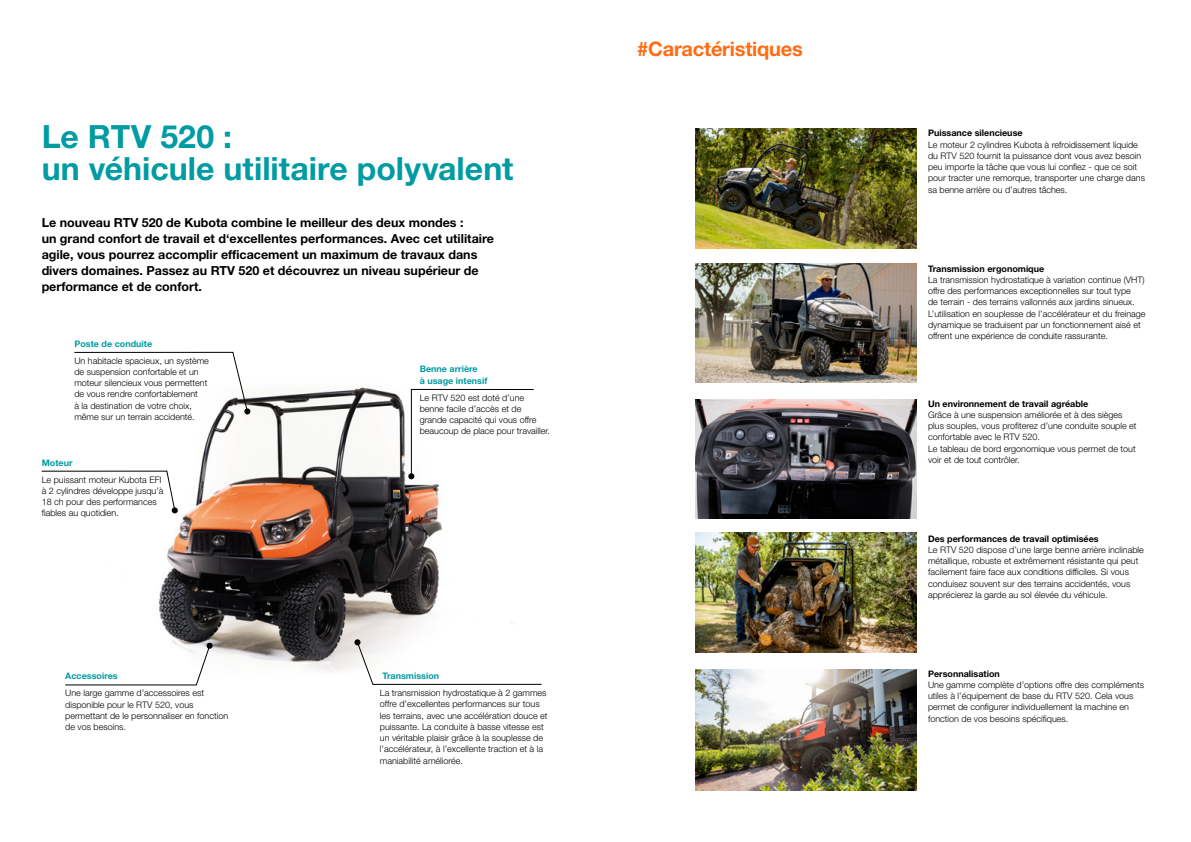
<style>
.page{position:relative;width:1191px;height:842px;background:#fff}
.page>*{position:absolute;margin:0;border:0;box-sizing:border-box;transform-origin:0 0}
.t1{font:700 32px/32px "Helvetica Neue LT Pro";color:#009ba3}
.t2{font:700 20px "Helvetica Neue LT Pro";letter-spacing:-.01em;color:#ff6c11}
.t3{font:700 12.5px/16px "Helvetica Neue LT Pro";color:#000}
.t4{font:300 9px/11.2px "Helvetica Neue LT Pro";color:#000}
.t5{font:700 9px "Helvetica Neue LT Pro";color:#000}
.t6{font:700 9px/11.2px "Helvetica Neue LT Pro";color:#009ba3}
</style>
<div class="page">
<img style="left:695px;top:264px;width:221px;height:119px">
<img style="left:695px;top:400px;width:221px;height:119px">
<img style="left:695px;top:129px;width:221px;height:119px">
<img style="left:695px;top:669px;width:221px;height:122px">
<img style="left:695px;top:533px;width:221px;height:119px">
<img style="left:79px;top:387px;width:434px;height:285px">
<svg style="left:408px;top:389px;width:126px;height:90px"></svg>
<svg style="left:74px;top:352px;width:176px;height:62px"></svg>
<svg style="left:41px;top:471px;width:137px;height:42px"></svg>
<svg style="left:65px;top:643px;width:148px;height:42px"></svg>
<svg style="left:354px;top:639px;width:188px;height:46px"></svg>
<h1 class="t1" style="left:42px;top:120px;width:473px">Le RTV 520 :<br>un véhicule utilitaire polyvalent</h1>
<p class="t3" style="left:42px;top:214px;width:454px">Le nouveau RTV 520 de Kubota combine le meilleur des deux mondes :<br>un grand confort de travail et d‘excellentes performances. Avec cet utilitaire agile, vous pourrez accomplir efficacement un maximum de travaux dans divers domaines. Passez au RTV 520 et découvrez un niveau supérieur de performance et de confort.</p>
<p class="t6" style="left:74px;top:338px;width:79px">Poste de conduite</p>
<p class="t4" style="left:74px;top:355px;width:136px">Un habitacle spacieux, un système de suspension confortable et un moteur silencieux vous permettent de vous rendre confortablement<br>à la destination de votre choix, même sur un terrain accidenté.</p>
<p class="t6" style="left:42px;top:457px;width:32px">Moteur</p>
<p class="t4" style="left:42px;top:474px;width:123px">Le puissant moteur Kubota EFI à 2 cylindres développe jusqu’à<br>18 ch pour des performances fiables au quotidien.</p>
<p class="t6" style="left:65px;top:670px;width:54px">Accessoires</p>
<p class="t4" style="left:65px;top:687px;width:165px">Une large gamme d’accessoires est disponible pour le RTV 520, vous permettant de le personnaliser en fonction de vos besoins.</p>
<p class="t6" style="left:420px;top:363px;width:69px">Benne arrière<br>à usage intensif</p>
<p class="t4" style="left:420px;top:392px;width:132px">Le RTV 520 est doté d’une benne facile d’accès et de grande capacité qui vous offre beaucoup de place pour travailler.</p>
<p class="t6" style="left:382px;top:670px;width:58px">Transmission</p>
<p class="t4" style="left:380px;top:687px;width:169px">La transmission hydrostatique à 2 gammes offre d’excellentes performances sur tous les terrains, avec une accélération douce et puissante. La conduite à basse vitesse est un véritable plaisir grâce à la souplesse de l’accélérateur, à l’excellente traction et à la maniabilité améliorée.</p>
<h2 class="t2" style="left:637px;top:36px;width:167px">#Caractéristiques</h2>
<p class="t5" style="left:928px;top:128px;width:96px">Puissance silencieuse</p>
<p class="t4" style="left:928px;top:139px;width:218px">Le moteur 2 cylindres Kubota à refroidissement liquide du RTV 520 fournit la puissance dont vous avez besoin peu importe la tâche que vous lui confiez - que ce soit pour tracter une remorque, transporter une charge dans sa benne arrière ou d’autres tâches.</p>
<p class="t5" style="left:928px;top:263px;width:118px">Transmission ergonomique</p>
<p class="t4" style="left:928px;top:274px;width:219px">La transmission hydrostatique à variation continue (VHT) offre des performances exceptionnelles sur tout type<br>de terrain - des terrains vallonnés aux jardins sinueux.<br>L’utilisation en souplesse de l’accélérateur et du freinage dynamique se traduisent par un fonctionnement aisé et offrent une expérience de conduite rassurante.</p>
<p class="t5" style="left:928px;top:398px;width:162px">Un environnement de travail agréable</p>
<p class="t4" style="left:928px;top:409px;width:210px">Grâce à une suspension améliorée et à des sièges plus souples, vous profiterez d’une conduite souple et confortable avec le RTV 520.<br>Le tableau de bord ergonomique vous permet de tout voir et de tout contrôler.</p>
<p class="t5" style="left:928px;top:533px;width:172px">Des performances de travail optimisées</p>
<p class="t4" style="left:928px;top:544px;width:217px">Le RTV 520 dispose d’une large benne arrière inclinable métallique, robuste et extrêmement résistante qui peut facilement faire face aux conditions difficiles. Si vous conduisez souvent sur des terrains accidentés, vous apprécierez la garde au sol élevée du véhicule.</p>
<p class="t5" style="left:928px;top:668px;width:73px">Personnalisation</p>
<p class="t4" style="left:928px;top:679px;width:218px">Une gamme complète d’options offre des compléments utiles à l’équipement de base du RTV 520. Cela vous permet de configurer individuellement la machine en fonction de vos besoins spécifiques.</p>
</div>
